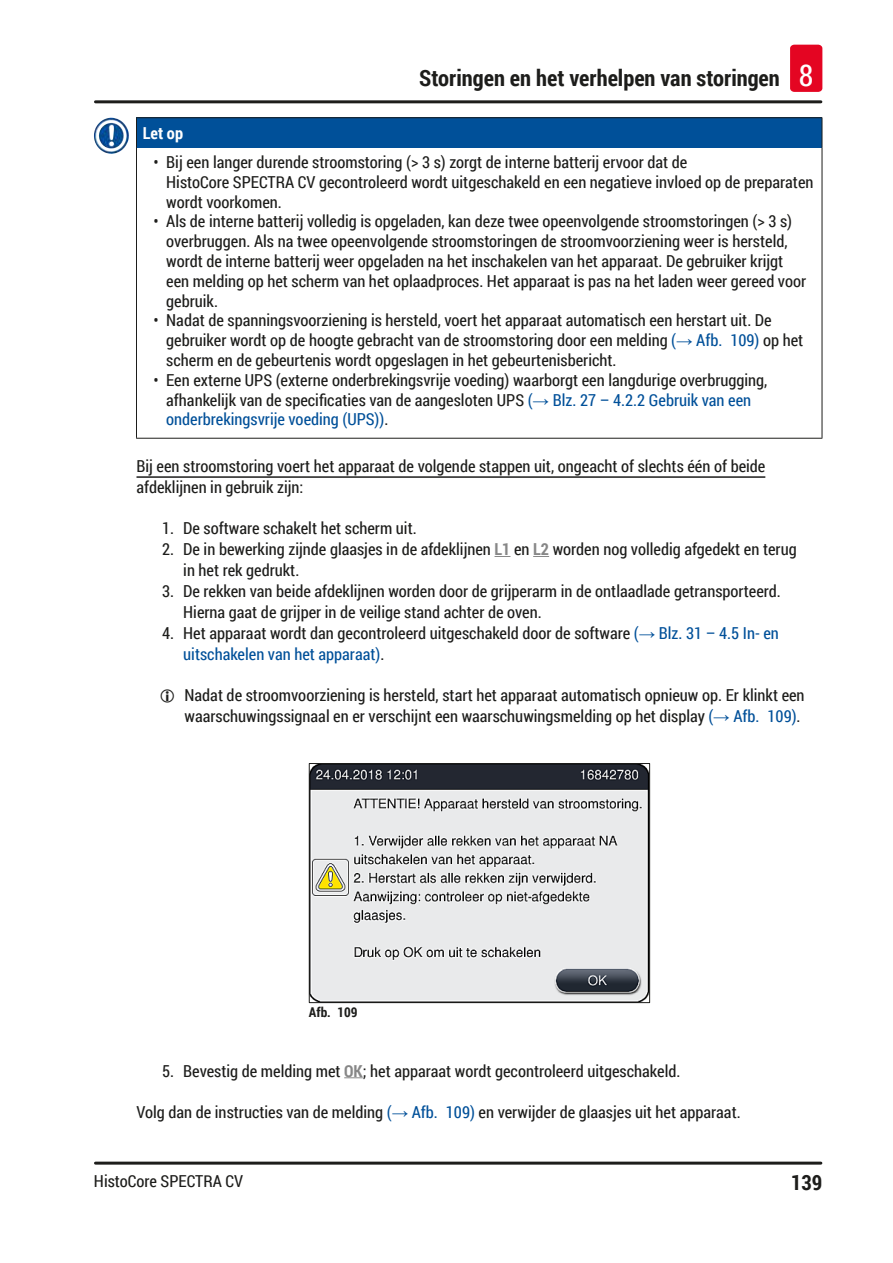
<style>
.page{position:relative;width:893px;height:1263px;background:#fff}
.page>*{position:absolute;margin:0;border:0;box-sizing:border-box;transform-origin:0 0}
.t1{font:700 22.5px "Roboto Condensed";color:#1d1d1b}
.t2{font:700 21px "Roboto Condensed";color:#1d1d1b}
.I_Topic{font:16.5px/19.8px "Roboto Condensed";color:#1d1d1b}
.Description_text{font:16.5px "Roboto Condensed";color:#1d1d1b}
.Signalword__no_use_a{font:700 16.5px "Roboto Condensed";color:#fff}
.t3{font:700 13.5px "Roboto Condensed";color:#1d1d1b}
.s1{font-weight:400;font-size:30px;color:#fff}
.s2{color:#005099}
.s3{font-family:"Arial";color:#005099}
.s4{font-weight:700;color:#878787}
</style>
<div class="page">
<hr style="left:95px;top:100px;width:726px;height:3px;background:#1d1d1b">
<hr style="left:95px;top:1161px;width:726px;height:3px;background:#1d1d1b">
<div style="left:790px;top:45px;width:32px;height:47px;background:#e40522;border-radius:4px"></div>
<hr style="left:136px;top:476px;width:629px;height:2px;background:#1d1d1b">
<svg style="left:494px;top:556px;width:16px;height:1px"></svg>
<svg style="left:533px;top:556px;width:16px;height:1px"></svg>
<svg style="left:344px;top:1077px;width:19px;height:1px"></svg>
<div style="left:136px;top:118px;width:686px;height:30px;background:#005099"></div>
<hr style="left:136px;top:118px;width:1px;height:30px;background:#1d1d1b">
<hr style="left:136px;top:148px;width:1px;height:290px;background:#1d1d1b">
<hr style="left:822px;top:148px;width:1px;height:290px;background:#1d1d1b">
<hr style="left:136px;top:438px;width:686px;height:1px;background:#1d1d1b">
<hr style="left:136px;top:117px;width:686px;height:1px;background:#1d1d1b">
<hr style="left:822px;top:118px;width:1px;height:30px;background:#1d1d1b">
<img style="left:94px;top:118px;width:26px;height:36px">
<img style="left:311px;top:765px;width:337px;height:236px">
<div style="left:309px;top:763px;width:341px;height:240px;border:1px solid #1d1d1b"></div>
<h1 class="t1" style="left:419px;top:62px;width:396px">Storingen en het verhelpen van storingen <span class="s1">8</span></h1>
<p class="Signalword__no_use_a" style="left:143px;top:122px;width:42px">Let op</p>
<p class="I_Topic" style="left:166px;top:152px;width:649px;text-indent:-13px">• Bij een langer durende stroomstoring (&gt; 3 s) zorgt de interne batterij ervoor dat de<br>HistoCore SPECTRA CV gecontroleerd wordt uitgeschakeld en een negatieve invloed op de preparaten wordt voorkomen.</p>
<p class="I_Topic" style="left:166px;top:211px;width:641px;text-indent:-13px">• Als de interne batterij volledig is opgeladen, kan deze twee opeenvolgende stroomstoringen (&gt; 3 s) overbruggen. Als na twee opeenvolgende stroomstoringen de stroomvoorziening weer is hersteld, wordt de interne batterij weer opgeladen na het inschakelen van het apparaat. De gebruiker krijgt een melding op het scherm van het oplaadproces. Het apparaat is pas na het laden weer gereed voor gebruik.</p>
<p class="I_Topic" style="left:166px;top:310px;width:639px;text-indent:-13px">• Nadat de spanningsvoorziening is hersteld, voert het apparaat automatisch een herstart uit. De gebruiker wordt op de hoogte gebracht van de stroomstoring door een melding <span class="s2">(</span><span class="s3">→</span> <span class="s2">Afb. 109)</span> op het scherm en de gebeurtenis wordt opgeslagen in het gebeurtenisbericht.</p>
<p class="I_Topic" style="left:166px;top:369px;width:603px;text-indent:-13px">• Een externe UPS (externe onderbrekingsvrije voeding) waarborgt een langdurige overbrugging, afhankelijk van de specificaties van de aangesloten UPS <span class="s2">(</span><span class="s3">→</span> <span class="s2">Blz. 27 – 4.2.2 Gebruik van een onderbrekingsvrije voeding (UPS))</span>.</p>
<p class="I_Topic" style="left:136px;top:455px;width:630px;line-height:20.9px">Bij een stroomstoring voert het apparaat de volgende stappen uit, ongeacht of slechts één of beide afdeklijnen in gebruik zijn:</p>
<p class="I_Topic" style="left:162px;top:518px;width:256px">1. De software schakelt het scherm uit.</p>
<p class="I_Topic" style="left:183px;top:538px;width:615px;line-height:20.9px;text-indent:-21px">2. De in bewerking zijnde glaasjes in de afdeklijnen <span class="s4">L1</span> en <span class="s4">L2</span> worden nog volledig afgedekt en terug in het rek gedrukt.</p>
<p class="I_Topic" style="left:183px;top:580px;width:599px;line-height:20.9px;text-indent:-21px">3. De rekken van beide afdeklijnen worden door de grijperarm in de ontlaadlade getransporteerd.<br>Hierna gaat de grijper in de veilige stand achter de oven.</p>
<p class="I_Topic" style="left:183px;top:622px;width:597px;line-height:20.9px;text-indent:-21px">4. Het apparaat wordt dan gecontroleerd uitgeschakeld door de software <span class="s2">(</span><span class="s3">→</span> <span class="s2">Blz. 31 – 4.5 In- en uitschakelen van het apparaat)</span>.</p>
<p class="I_Topic" style="left:185px;top:684px;width:622px;line-height:20.9px">Nadat de stroomvoorziening is hersteld, start het apparaat automatisch opnieuw op. Er klinkt een waarschuwingssignaal en er verschijnt een waarschuwingsmelding op het display <span class="s2">(</span><span class="s3">→</span> <span class="s2">Afb. 109)</span>.</p>
<p class="t3" style="left:309px;top:1003px;width:50px">Afb. 109</p>
<p class="I_Topic" style="left:162px;top:1060px;width:520px">5. Bevestig de melding met <span class="s4">OK</span>; het apparaat wordt gecontroleerd uitgeschakeld.</p>
<p class="Description_text" style="left:136px;top:1101px;width:606px">Volg dan de instructies van de melding <span class="s2">(</span><span class="s3">→</span> <span class="s2">Afb. 109)</span> en verwijder de glaasjes uit het apparaat.</p>
<p class="I_Topic" style="left:94px;top:1171px;width:151px">HistoCore SPECTRA CV</p>
<p class="t2" style="left:791px;top:1168px;width:33px">139</p>
</div>
